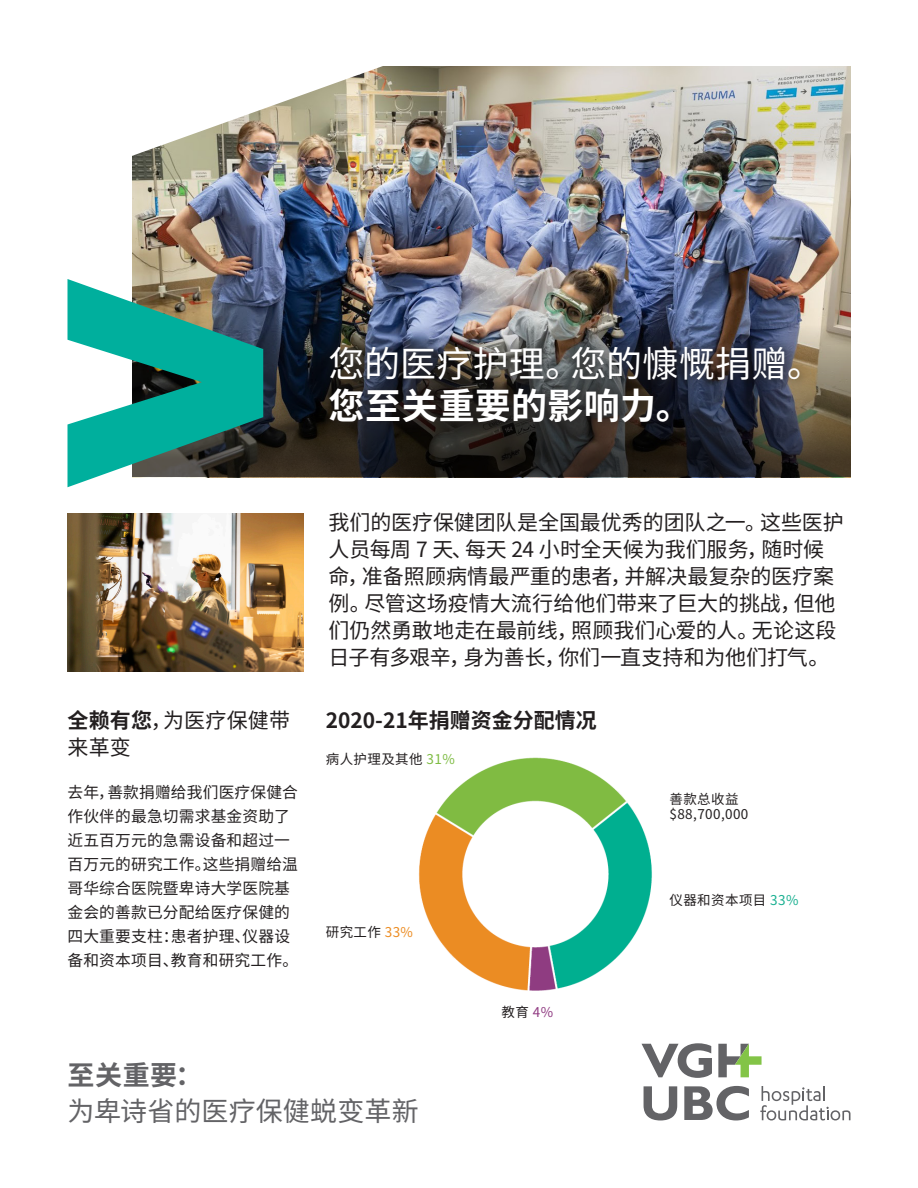
<style>
.page{position:relative;width:918px;height:1188px;background:#fff}
.page>*{position:absolute;margin:0;border:0;box-sizing:border-box;transform-origin:0 0}
.H_Option_2{font:36px "Noto Sans CJ Ksc";letter-spacing:.005em;color:#fff}
.H_Option_2-2{font:700 36px "Noto Sans CJ Ksc";letter-spacing:.01em;color:#fff}
.H5_Tagline{font:27px/36px "Noto Sans CJ Ksc";color:#636366}
.t1{font:21px/27px "Noto Sans CJ Ksc";letter-spacing:-.005em;color:#231f20}
.t2{font:700 21px "Noto Sans CJ Ksc";color:#231f20}
.t3{font:15.75px/24px "Noto Sans CJ Ksc";letter-spacing:.01em;color:#231f20}
.Body_Copy{font:13.5px "Noto Sans CJ Ksc";letter-spacing:.03em;color:#231f20}
.s1{font-weight:700}
.s2{color:#7fbc44}
.s3{color:#ec8c22}
.s4{color:#903b82}
.s5{color:#1ab091}
</style>
<div class="page">
<img style="left:418px;top:757px;width:234px;height:234px">
<img style="left:133px;top:67px;width:717px;height:239px">
<img style="left:263px;top:306px;width:587px;height:171px">
<img style="left:132px;top:66px;width:372px;height:137px">
<svg style="left:68px;top:279px;width:195px;height:208px"></svg>
<div style="left:313px;top:330px;width:504px;height:110px;background:#231f20;opacity:.75"></div>
<svg style="left:760px;top:1086px;width:90px;height:35px"></svg>
<svg style="left:642px;top:1043px;width:70px;height:35px"></svg>
<svg style="left:644px;top:1086px;width:33px;height:34px"></svg>
<svg style="left:718px;top:1044px;width:44px;height:33px"></svg>
<svg style="left:684px;top:1086px;width:65px;height:34px"></svg>
<img style="left:68px;top:514px;width:235px;height:158px">
<p class="H_Option_2" style="left:328px;top:344px;width:496px">您的医疗护理。您的慷慨捐赠。</p>
<p class="H_Option_2-2" style="left:328px;top:386px;width:365px">您至关重要的影响力。</p>
<p class="t1" style="left:68px;top:707px;width:224px"><span class="s1">全赖有您</span>，为医疗保健带来革变</p>
<p class="t3" style="left:68px;top:781px;width:232px">去年，善款捐赠给我们医疗保健合作伙伴的最急切需求基金资助了近五百万元的急需设备和超过一百万元的研究工作。这些捐赠给温哥华综合医院暨卑诗大学医院基金会的善款已分配给医疗保健的四大重要支柱：患者护理、仪器设备和资本项目、教育和研究工作。</p>
<p class="t1" style="left:328px;top:510px;width:517px">我们的医疗保健团队是全国最优秀的团队之一。这些医护人员每周 7 天、每天 24 小时全天候为我们服务，随时候命，准备照顾病情最严重的患者，并解决最复杂的医疗案例。尽管这场疫情大流行给他们带来了巨大的挑战，但他们仍然勇敢地走在最前线，照顾我们心爱的人。无论这段日子有多艰辛，身为善长，你们一直支持和为他们打气。</p>
<p class="t2" style="left:326px;top:708px;width:272px">2020-21年捐赠资金分配情况</p>
<p class="Body_Copy" style="left:326px;top:751px;width:130px">病人护理及其他 <span class="s2">31%</span></p>
<p class="Body_Copy" style="left:326px;top:924px;width:89px">研究工作 <span class="s3">33%</span></p>
<p class="Body_Copy" style="left:502px;top:1005px;width:53px">教育 <span class="s4">4%</span></p>
<p class="Body_Copy" style="left:669px;top:792px;width:71px">善款总收益</p>
<p class="Body_Copy" style="left:669px;top:807px;width:80px">$88,700,000</p>
<p class="Body_Copy" style="left:669px;top:893px;width:130px">仪器和资本项目 <span class="s5">33%</span></p>
<p class="H5_Tagline" style="left:68px;top:1057px;width:353px"><span class="s1">至关重要：<br></span>为卑诗省的医疗保健蜕变革新</p>
</div>
